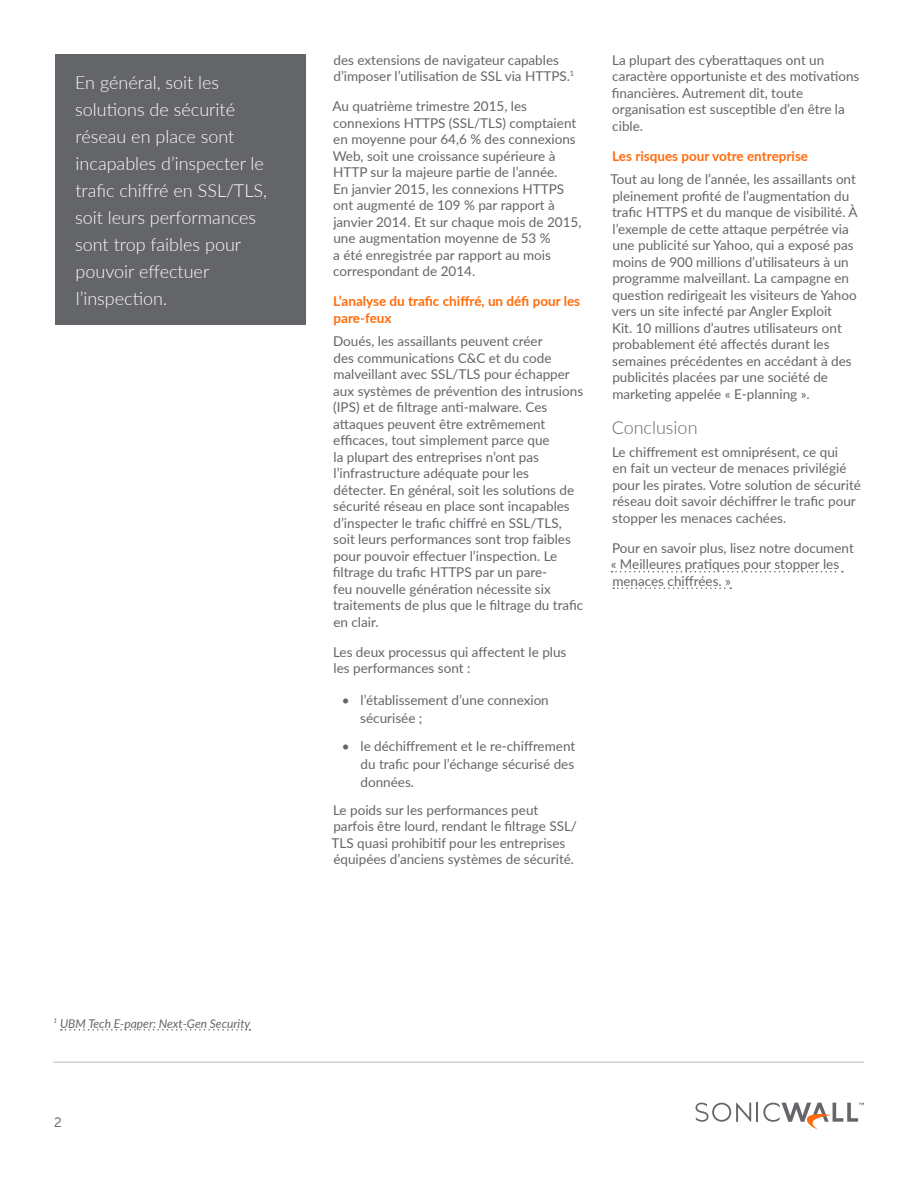
<style>
.page{position:relative;width:918px;height:1188px;background:#fff}
.page>*{position:absolute;margin:0;border:0;box-sizing:border-box;transform-origin:0 0}
.t1{font:300 18px/27px "Lato";color:#fff}
.t2{font:300 18px "Lato";color:#646569}
.t3{font:13.5px/16.5px "Lato";color:#646569}
.t4{font:700 13.5px/16.5px "Lato";color:#ff6c0c}
.t5{font:13.5px "Museo Sans For Dell 300";color:#565656}
.t6{font:italic 12px "Lato";color:#646569}
</style>
<div class="page">
<hr style="left:53px;top:1062px;width:811px;height:1px;background:#b8b8b8">
<svg style="left:611px;top:571px;width:232px;height:1px"></svg>
<svg style="left:613px;top:587px;width:118px;height:2px"></svg>
<div style="left:55px;top:54px;width:250px;height:271px;background:#646569"></div>
<svg style="left:696px;top:1103px;width:168px;height:27px"></svg>
<svg style="left:61px;top:1029px;width:189px;height:2px"></svg>
<h1 class="t1" style="left:75px;top:68px;width:193px">En général, soit les solutions de sécurité réseau en place sont incapables d’inspecter le trafic chiffré en SSL/TLS, soit leurs performances sont trop faibles pour pouvoir effectuer l’inspection.</h1>
<p class="t6" style="left:53px;top:1015px;width:198px"><sup>1</sup> UBM Tech E-paper: Next-Gen Security</p>
<p class="t5" style="left:54px;top:1115px;width:9px">2</p>
<p class="t3" style="left:333px;top:51px;width:242px">des extensions de navigateur capables d’imposer l’utilisation de SSL via HTTPS.<sup>1</sup></p>
<p class="t3" style="left:333px;top:98px;width:251px">Au quatrième trimestre 2015, les connexions HTTPS (SSL/TLS) comptaient en moyenne pour 64,6 % des connexions Web, soit une croissance supérieure à HTTP sur la majeure partie de l’année.<br>En janvier 2015, les connexions HTTPS ont augmenté de 109 % par rapport à janvier 2014. Et sur chaque mois de 2015, une augmentation moyenne de 53 %<br>a été enregistrée par rapport au mois correspondant de 2014.</p>
<p class="t4" style="left:333px;top:293px;width:249px">L’analyse du trafic chiffré, un défi pour les pare-feux</p>
<p class="t3" style="left:333px;top:332px;width:252px">Doués, les assaillants peuvent créer<br>des communications C&amp;C et du code malveillant avec SSL/TLS pour échapper aux systèmes de prévention des intrusions (IPS) et de filtrage anti-malware. Ces attaques peuvent être extrêmement efficaces, tout simplement parce que<br>la plupart des entreprises n’ont pas l’infrastructure adéquate pour les détecter. En général, soit les solutions de sécurité réseau en place sont incapables d’inspecter le trafic chiffré en SSL/TLS, soit leurs performances sont trop faibles pour pouvoir effectuer l’inspection. Le filtrage du trafic HTTPS par un pare-<br>feu nouvelle génération nécessite six traitements de plus que le filtrage du trafic en clair.</p>
<p class="t3" style="left:333px;top:643px;width:235px">Les deux processus qui affectent le plus les performances sont :</p>
<p class="t3" style="left:360px;top:690px;width:190px;line-height:18px;text-indent:-18px">• l’établissement d’une connexion sécurisée ;</p>
<p class="t3" style="left:360px;top:737px;width:216px;line-height:18px;text-align:justify;text-indent:-19px">• le déchiffrement et le re-chiffrement du trafic pour l’échange sécurisé des données.</p>
<p class="t3" style="left:332px;top:801px;width:247px">Le poids sur les performances peut parfois être lourd, rendant le filtrage SSL/ TLS quasi prohibitif pour les entreprises équipées d’anciens systèmes de sécurité.</p>
<p class="t3" style="left:612px;top:51px;width:249px">La plupart des cyberattaques ont un caractère opportuniste et des motivations financières. Autrement dit, toute organisation est susceptible d’en être la cible.</p>
<p class="t4" style="left:612px;top:147px;width:197px">Les risques pour votre entreprise</p>
<p class="t3" style="left:611px;top:170px;width:249px">Tout au long de l’année, les assaillants ont pleinement profité de l’augmentation du trafic HTTPS et du manque de visibilité. À l’exemple de cette attaque perpétrée via une publicité sur Yahoo, qui a exposé pas moins de 900 millions d’utilisateurs à un programme malveillant. La campagne en question redirigeait les visiteurs de Yahoo vers un site infecté par Angler Exploit<br>Kit. 10 millions d’autres utilisateurs ont probablement été affectés durant les semaines précédentes en accédant à des publicités placées par une société de marketing appelée « E-planning ».</p>
<h1 class="t2" style="left:612px;top:415px;width:87px">Conclusion</h1>
<p class="t3" style="left:612px;top:443px;width:250px">Le chiffrement est omniprésent, ce qui<br>en fait un vecteur de menaces privilégié pour les pirates. Votre solution de sécurité réseau doit savoir déchiffrer le trafic pour stopper les menaces cachées.</p>
<p class="t3" style="left:611px;top:539px;width:245px">Pour en savoir plus, lisez notre document « Meilleures pratiques pour stopper les menaces chiffrées. »</p>
</div>
